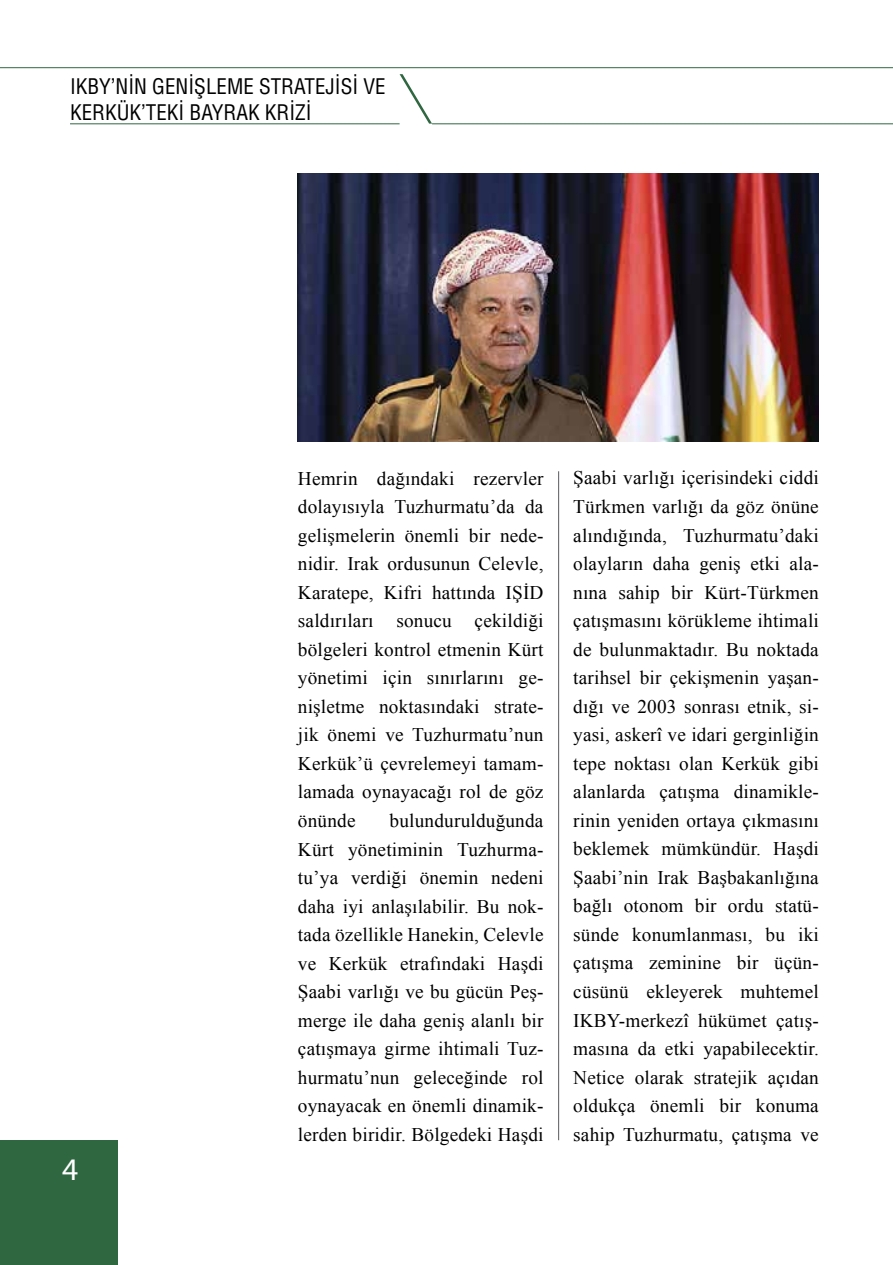
<style>
.page{position:relative;width:893px;height:1265px;background:#fff}
.page>*{position:absolute;margin:0;border:0;box-sizing:border-box;transform-origin:0 0}
.t1{font:31.5px "Myriad Pro";color:#fff}
.t2{font:condensed 21px/25.2px "Helvetica LT Std";color:#000}
.t3{font:19.25px/28.5px "Times New Roman";letter-spacing:.01em;color:#000;text-align:justify}
</style>
<div class="page">
<hr style="left:432px;top:123px;width:461px;height:1px;background:#2f6740">
<hr style="left:0;top:67px;width:893px;height:1px;background:#2f6740">
<svg style="left:400px;top:74px;width:32px;height:50px"></svg>
<hr style="left:70px;top:123px;width:330px;height:1px;background:#2f6740">
<div style="left:0;top:1141px;width:117px;height:124px;background:#2f6740"></div>
<hr style="left:558px;top:471px;width:1px;height:669px;background:#58595b">
<img style="left:298px;top:174px;width:521px;height:267px">
<p class="t2" style="left:70px;top:74px;width:317px">IKBY’NIN GENIŞLEME STRATEJISI VE<br>KERKÜK’TEKI BAYRAK KRIZI</p>
<h1 class="t1" style="left:62px;top:1152px;width:18px">4</h1>
<p class="t3" style="left:298px;top:464px;width:247px">Hemrin dağındaki rezervler dolayısıyla Tuzhurmatu’da da gelişmelerin önemli bir nede&shy;nidir. Irak ordusunun Celevle, Karatepe, Kifri hattında IŞİD saldırıları sonucu çekildiği bölgeleri kontrol etmenin Kürt yönetimi için sınırlarını ge&shy;nişletme noktasındaki strate&shy;jik önemi ve Tuzhurmatu’nun Kerkük’ü çevrelemeyi tamam&shy;lamada oynayacağı rol de göz önünde</p>
<p class="t3" style="left:298px;top:806px;width:247px;text-indent:92px">bulundurulduğunda Kürt yönetiminin Tuzhurma&shy;tu’ya verdiği önemin nedeni daha iyi anlaşılabilir. Bu nok&shy;tada özellikle Hanekin, Celevle ve Kerkük etrafındaki Haşdi Şaabi varlığı ve bu gücün Peş&shy;merge ile daha geniş alanlı bir çatışmaya girme ihtimali Tuz&shy;hurmatu’nun geleceğinde rol oynayacak en önemli dinamik&shy;lerden biridir. Bölgedeki Haşdi</p>
<p class="t3" style="left:573px;top:463px;width:247px">Şaabi varlığı içerisindeki ciddi Türkmen varlığı da göz önüne alındığında, Tuzhurmatu’daki olayların daha geniş etki ala&shy;nına sahip bir Kürt-Türkmen çatışmasını körükleme ihtimali de bulunmaktadır. Bu noktada tarihsel bir çekişmenin yaşan&shy;dığı ve 2003 sonrası etnik, si&shy;yasi, askerî ve idari gerginliğin tepe noktası olan Kerkük gibi alanlarda çatışma dinamikle&shy;rinin yeniden ortaya çıkmasını beklemek mümkündür. Haşdi Şaabi’nin Irak Başbakanlığına bağlı otonom bir ordu statü&shy;sünde konumlanması, bu iki çatışma zeminine bir üçün&shy;cüsünü ekleyerek muhtemel IKBY-merkezî hükümet çatış&shy;masına da etki yapabilecektir.<br>Netice olarak stratejik açıdan oldukça önemli bir konuma sahip Tuzhurmatu, çatışma ve</p>
</div>
